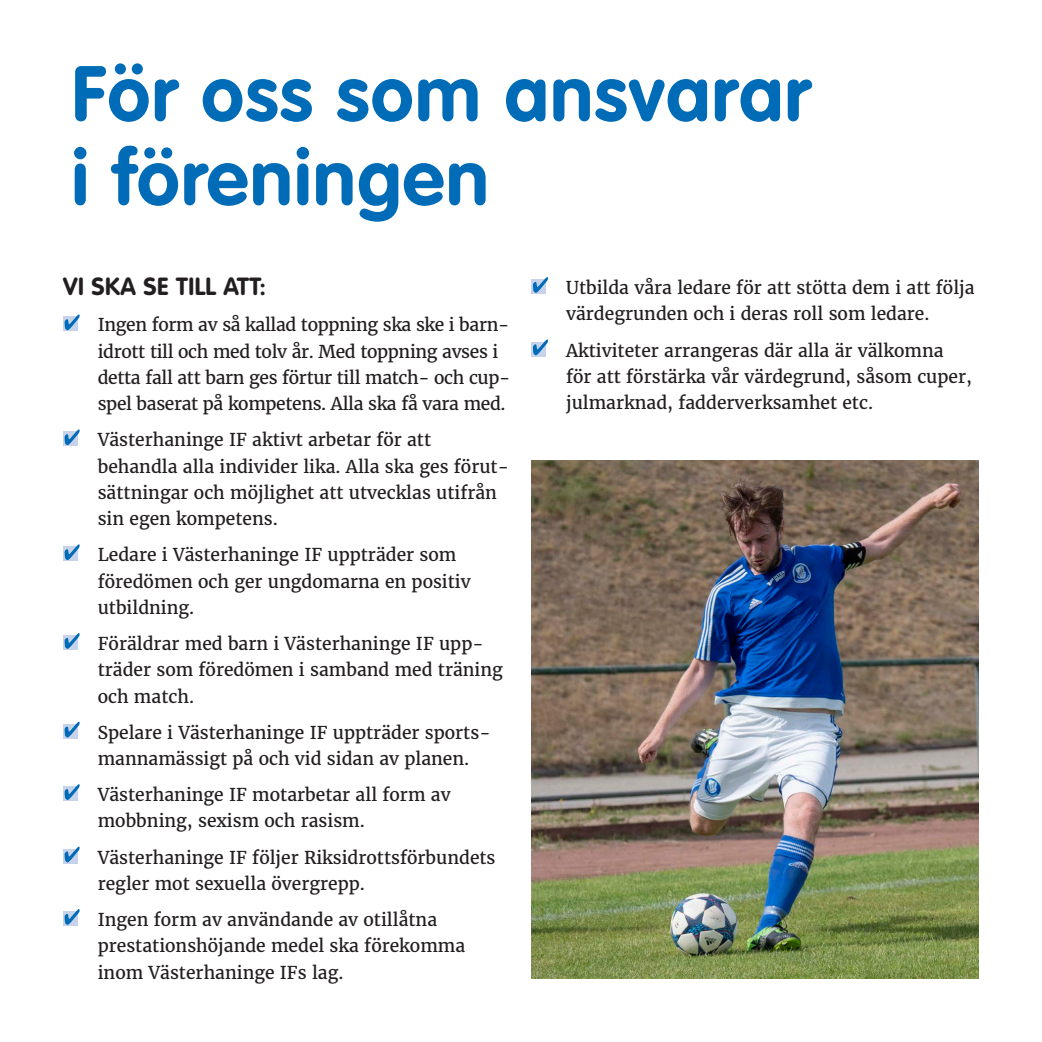
<style>
.page{position:relative;width:1042px;height:1042px;background:#fff}
.page>*{position:absolute;margin:0;border:0;box-sizing:border-box;transform-origin:0 0}
.t1{font:700 77px/84px "VAG Rounded";letter-spacing:.02em;color:#006bb6}
.Underrubrik{font:700 24.5px "VAG Rounded";letter-spacing:.02em;color:#231f20}
.Brödtext_punkter{font:17.5px/26.2px "Merriweather";color:#231f20}
.Brödtext_punkter-2{font:17.5px/26.2px "Merriweather";letter-spacing:-.02em;color:#231f20}
</style>
<div class="page">
<svg style="left:63px;top:316px;width:15px;height:15px"></svg>
<svg style="left:65px;top:314px;width:15px;height:16px"></svg>
<svg style="left:63px;top:431px;width:15px;height:15px"></svg>
<svg style="left:65px;top:429px;width:15px;height:16px"></svg>
<svg style="left:63px;top:546px;width:15px;height:15px"></svg>
<svg style="left:65px;top:544px;width:15px;height:16px"></svg>
<svg style="left:63px;top:635px;width:15px;height:15px"></svg>
<svg style="left:65px;top:633px;width:15px;height:16px"></svg>
<svg style="left:63px;top:724px;width:15px;height:15px"></svg>
<svg style="left:65px;top:722px;width:15px;height:15px"></svg>
<svg style="left:63px;top:786px;width:15px;height:15px"></svg>
<svg style="left:65px;top:784px;width:15px;height:16px"></svg>
<svg style="left:63px;top:849px;width:15px;height:14px"></svg>
<svg style="left:65px;top:846px;width:15px;height:16px"></svg>
<svg style="left:63px;top:911px;width:15px;height:15px"></svg>
<svg style="left:65px;top:909px;width:15px;height:16px"></svg>
<div style="left:531px;top:279px;width:15px;height:15px;background:#c6d3eb"></div>
<svg style="left:533px;top:277px;width:15px;height:16px"></svg>
<div style="left:531px;top:341px;width:15px;height:15px;background:#c6d3eb"></div>
<svg style="left:533px;top:339px;width:15px;height:16px"></svg>
<img style="left:531px;top:460px;width:447px;height:519px">
<p class="t1" style="left:72px;top:55px;width:740px">För oss som ansvarar i föreningen</p>
<p class="Underrubrik" style="left:63px;top:272px;width:205px">VI SKA SE TILL ATT:</p>
<p class="Brödtext_punkter-2" style="left:98px;top:312px;width:414px">Ingen form av så kallad toppning ska ske i barn&shy;idrott till och med tolv år. Med toppning avses i detta fall att barn ges förtur till match- och cup&shy;spel baserat på kompetens. Alla ska få vara med.</p>
<p class="Brödtext_punkter" style="left:98px;top:427px;width:413px">Västerhaninge IF aktivt arbetar för att behandla alla individer lika. Alla ska ges förut&shy;sättningar och möjlighet att utvecklas utifrån sin egen kompetens.</p>
<p class="Brödtext_punkter" style="left:98px;top:541px;width:374px">Ledare i Västerhaninge IF uppträder som föredömen och ger ungdomarna en positiv utbildning.</p>
<p class="Brödtext_punkter" style="left:98px;top:630px;width:407px">Föräldrar med barn i Västerhaninge IF upp&shy;träder som föredömen i samband med träning och match.</p>
<p class="Brödtext_punkter" style="left:98px;top:719px;width:394px">Spelare i Västerhaninge IF uppträder sports&shy;mannamässigt på och vid sidan av planen.</p>
<p class="Brödtext_punkter" style="left:98px;top:781px;width:354px">Västerhaninge IF motarbetar all form av mobbning, sexism och rasism.</p>
<p class="Brödtext_punkter" style="left:98px;top:844px;width:399px">Västerhaninge IF följer Riksidrottsförbundets regler mot sexuella övergrepp.</p>
<p class="Brödtext_punkter" style="left:98px;top:906px;width:369px">Ingen form av användande av otillåtna prestationshöjande medel ska förekomma inom Västerhaninge IFs lag.</p>
<p class="Brödtext_punkter" style="left:566px;top:274px;width:410px">Utbilda våra ledare för att stötta dem i att följa värdegrunden och i deras roll som ledare.</p>
<p class="Brödtext_punkter" style="left:566px;top:337px;width:407px">Aktiviteter arrangeras där alla är välkomna för att förstärka vår värdegrund, såsom cuper, julmarknad, fadderverksamhet etc.</p>
</div>
